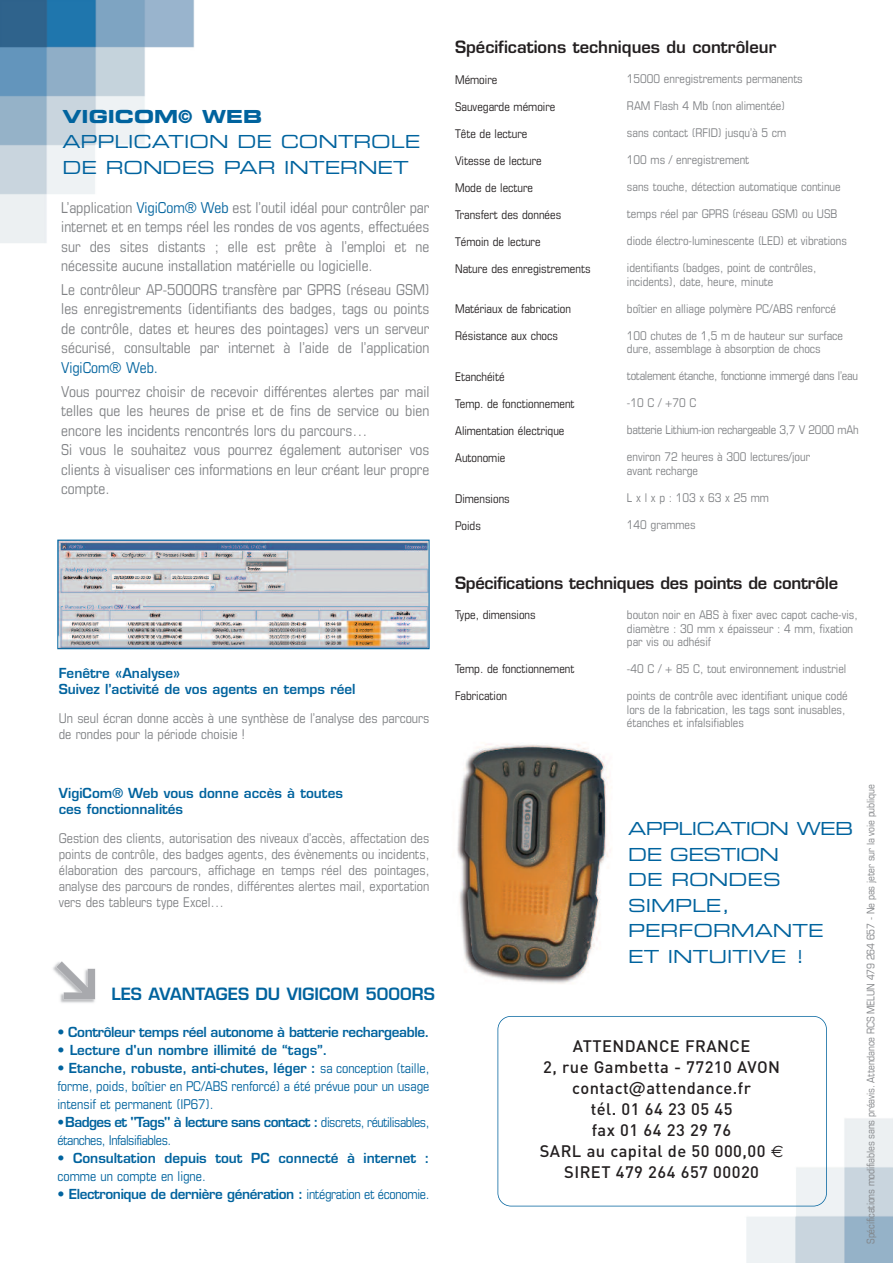
<style>
.page{position:relative;width:893px;height:1263px;background:#fff}
.page>*{position:absolute;margin:0;border:0;box-sizing:border-box;transform-origin:0 0}
.t1{font:18px/25.5px "Eurostile Extended Two";color:#00639e}
.t2{font:18px "Eurostile Bold Extended Two";color:#00639e}
.t3{font:500 16.5px/21px "DIN";letter-spacing:.025em;color:#231f20;text-align:center}
.t4{font:600 16.5px "Eurostile";letter-spacing:-.015em;color:#231f20}
.t5{font:600 16.5px "Eurostile";color:#00639e}
.t6{font:condensed 15px/19.5px "Eurostile";color:#808285;text-align:justify}
.t7{font:condensed 15px "Eurostile";color:#00639e}
.t8{font:condensed 13.5px/16.2px "Eurostile";color:#808285;text-align:justify}
.t9{font:600 13.5px/16.2px "Eurostile";color:#00639e}
.t10{font:condensed 13.5px/18px "Eurostile";color:#00639e;text-align:justify}
.t11{font:600 13.5px "Eurostile";letter-spacing:-.03em;color:#00639e}
.t12{font:condensed 13.5px/18px "Eurostile";letter-spacing:-.035em;color:#00639e}
.t13{font:condensed 12px/13.5px "Eurostile";color:#808285}
.t14{font:condensed 12px "Eurostile";color:#231f20}
.t15{font:condensed 12px "Eurostile";letter-spacing:-.02em;color:#808285}
.t16{font:condensed 12px "Eurostile";letter-spacing:.305em;color:#808285}
.t17{font:condensed 10.5px "Eurostile";letter-spacing:-.015em;color:#808285}
.s1{color:#00639e}
.s2{font-weight:600;font-stretch:normal}
.s3{font-weight:400;font-stretch:condensed}
.s4{font-family:"Univers";font-weight:400}
.s5{font-family:"Euro Sans";font-weight:400}
</style>
<div class="page">
<img style="left:0;top:0;width:893px;height:1263px">
<img style="left:51px;top:959px;width:46px;height:45px">
<svg style="left:56px;top:961px;width:39px;height:38px"></svg>
<div style="left:497px;top:1016px;width:330px;height:190px;border:2px solid #00639e;border-radius:14px"></div>
<img style="left:59px;top:542px;width:368px;height:105px">
<div style="left:57px;top:540px;width:372px;height:109px;border:1px solid #00639e"></div>
<img style="left:450px;top:720px;width:167px;height:282px">
<h1 class="t2" style="left:62px;top:110px;width:201px">VIGICOM© WEB</h1>
<h1 class="t1" style="left:62px;top:131px;width:359px">APPLICATION DE CONTROLE<br>DE RONDES PAR INTERNET</h1>
<p class="t6" style="left:61px;top:199px;width:370px">L’application <span class="s1">VigiCom® Web</span> est l’outil idéal pour contrôler par internet et en temps réel les rondes de vos agents, effectuées sur des sites distants ; elle est prête à l’emploi et ne nécessite aucune installation matérielle ou logicielle.</p>
<p class="t6" style="left:61px;top:281px;width:370px">Le contrôleur AP-5000RS transfère par GPRS (réseau GSM) les enregistrements (identifiants des badges, tags ou points de contrôle, dates et heures des pointages) vers un serveur sécurisé, consultable par internet à l’aide de l’application</p>
<p class="t7" style="left:61px;top:362px;width:98px">VigiCom® Web.</p>
<p class="t6" style="left:61px;top:383px;width:370px;text-align:left">Vous pourrez choisir de recevoir différentes alertes par mail telles que les heures de prise et de fins de service ou bien encore les incidents rencontrés lors du parcours…<br>Si vous le souhaitez vous pourrez également autoriser vos clients à visualiser ces informations en leur créant leur propre compte.</p>
<p class="t9" style="left:59px;top:667px;width:298px">Fenêtre «Analyse»<br>Suivez l’activité de vos agents en temps réel</p>
<p class="t8" style="left:59px;top:711px;width:372px">Un seul écran donne accès à une synthèse de l’analyse des parcours de rondes pour la période choisie !</p>
<p class="t9" style="left:59px;top:786px;width:286px">VigiCom® Web vous donne accès à toutes ces fonctionnalités</p>
<p class="t8" style="left:59px;top:831px;width:372px">Gestion des clients, autorisation des niveaux d’accès, affectation des points de contrôle, des badges agents, des évènements ou incidents, élaboration des parcours, affichage en temps réel des pointages, analyse des parcours de rondes, différentes alertes mail, exportation vers des tableurs type Excel…</p>
<h2 class="t5" style="left:111px;top:988px;width:325px">LES AVANTAGES DU VIGICOM 5000RS</h2>
<p class="t11" style="left:57px;top:1027px;width:374px">• Contrôleur temps réel autonome à batterie rechargeable.</p>
<p class="t9" style="left:57px;top:1043px;width:272px">• Lecture d'un nombre illimité de “tags”.</p>
<p class="t10" style="left:57px;top:1060px;width:374px"><span class="s2">• Etanche, robuste, anti-chutes, léger :</span> sa conception (taille, forme, poids, boîtier en PC/ABS renforcé) a été prévue pour un usage intensif et permanent (IP67).</p>
<p class="t12" style="left:57px;top:1114px;width:374px">•<span class="s2">Badges et "Tags" à lecture sans contact :</span> discrets, réutilisables, étanches, Infalsifiables.</p>
<p class="t9" style="left:57px;top:1151px;width:374px">• Consultation depuis tout PC connecté à internet :</p>
<p class="t10" style="left:57px;top:1168px;width:150px">comme un compte en ligne.</p>
<p class="t11" style="left:57px;top:1189px;width:374px">• Electronique de dernière génération : <span class="s3">intégration et économie.</span></p>
<h2 class="t4" style="left:455px;top:40px;width:323px">Spécifications techniques du contrôleur</h2>
<p class="t14" style="left:455px;top:75px;width:44px">Mémoire</p>
<p class="t14" style="left:455px;top:102px;width:102px">Sauvegarde mémoire</p>
<p class="t14" style="left:455px;top:129px;width:74px">Tête de lecture</p>
<p class="t14" style="left:455px;top:156px;width:88px">Vitesse de lecture</p>
<p class="t14" style="left:455px;top:183px;width:79px">Mode de lecture</p>
<p class="t14" style="left:455px;top:210px;width:108px">Transfert des données</p>
<p class="t14" style="left:455px;top:237px;width:87px">Témoin de lecture</p>
<p class="t14" style="left:455px;top:264px;width:137px">Nature des enregistrements</p>
<p class="t14" style="left:455px;top:305px;width:117px">Matériaux de fabrication</p>
<p class="t14" style="left:455px;top:332px;width:104px">Résistance aux chocs</p>
<p class="t14" style="left:455px;top:372px;width:51px">Etanchéité</p>
<p class="t14" style="left:455px;top:399px;width:121px">Temp. de fonctionnement</p>
<p class="t14" style="left:455px;top:426px;width:111px">Alimentation électrique</p>
<p class="t14" style="left:455px;top:453px;width:52px">Autonomie</p>
<p class="t14" style="left:455px;top:494px;width:56px">Dimensions</p>
<p class="t14" style="left:455px;top:521px;width:27px">Poids</p>
<p class="t13" style="left:627px;top:73px;width:177px">15000 enregistrements permanents</p>
<p class="t13" style="left:627px;top:100px;width:160px">RAM Flash 4 Mb (non alimentée)</p>
<p class="t13" style="left:627px;top:127px;width:161px">sans contact (RFID) jusqu’à 5 cm</p>
<p class="t13" style="left:627px;top:154px;width:124px">100 ms / enregistrement</p>
<p class="t13" style="left:627px;top:181px;width:215px">sans touche, détection automatique continue</p>
<p class="t13" style="left:627px;top:208px;width:212px">temps réel par GPRS (réseau GSM) ou USB</p>
<p class="t13" style="left:627px;top:235px;width:221px">diode électro-luminescente (LED) et vibrations</p>
<p class="t13" style="left:627px;top:262px;width:191px">identifiants (badges, point de contrôles, incidents), date, heure, minute</p>
<p class="t13" style="left:627px;top:303px;width:211px">boîtier en alliage polymère PC/ABS renforcé</p>
<p class="t13" style="left:627px;top:330px;width:218px">100 chutes de 1,5 m de hauteur sur surface dure, assemblage à absorption de chocs</p>
<p class="t15" style="left:627px;top:372px;width:233px">totalement étanche, fonctionne immergé dans l’eau</p>
<p class="t13" style="left:627px;top:397px;width:71px">-10 C / +70 C</p>
<p class="t15" style="left:627px;top:426px;width:233px">batterie Lithium-ion rechargeable 3,7 V 2000 mAh</p>
<p class="t13" style="left:627px;top:451px;width:185px">environ 72 heures à 300 lectures/jour avant recharge</p>
<p class="t16" style="left:627px;top:493px;width:143px">Lxlxp:103x63x25mm</p>
<p class="t13" style="left:627px;top:519px;width:70px">140 grammes</p>
<h2 class="t4" style="left:455px;top:577px;width:385px">Spécifications techniques des points de contrôle</h2>
<p class="t14" style="left:455px;top:610px;width:82px">Type, dimensions</p>
<p class="t14" style="left:455px;top:664px;width:121px">Temp. de fonctionnement</p>
<p class="t14" style="left:455px;top:691px;width:54px">Fabrication</p>
<p class="t13" style="left:627px;top:609px;width:232px">bouton noir en ABS à fixer avec capot cache-vis, diamètre : 30 mm x épaisseur : 4 mm, fixation par vis ou adhésif</p>
<p class="t13" style="left:627px;top:663px;width:221px">-40 C / + 85 C, tout environnement industriel</p>
<p class="t13" style="left:627px;top:690px;width:222px">points de contrôle avec identifiant unique codé lors de la fabrication, les tags sont inusables, étanches et infalsifiables</p>
<h1 class="t1" style="left:628px;top:817px;width:227px">APPLICATION WEB<br>DE GESTION<br>DE RONDES<br>SIMPLE,<br>PERFORMANTE<br>ET INTUITIVE !</h1>
<h2 class="t3" style="left:540px;top:1036px;width:245px">ATTENDANCE FRANCE<br>2, rue Gambetta - 77210 AVON contact<span class="s4">@</span>attendance.fr<br>tél. 01 64 23 05 45<br>fax 01 64 23 29 76<br>SARL au capital de 50 000,00 <span class="s5">€<br></span>SIRET 479 264 657 00020</h2>
<p class="t17" style="left:867px;top:1244px;width:461px;rotate:-90deg">Spécifications modifiables sans préavis. Attendance RCS MELUN 479 264 657 - Ne pas jeter sur la voie publique</p>
</div>
